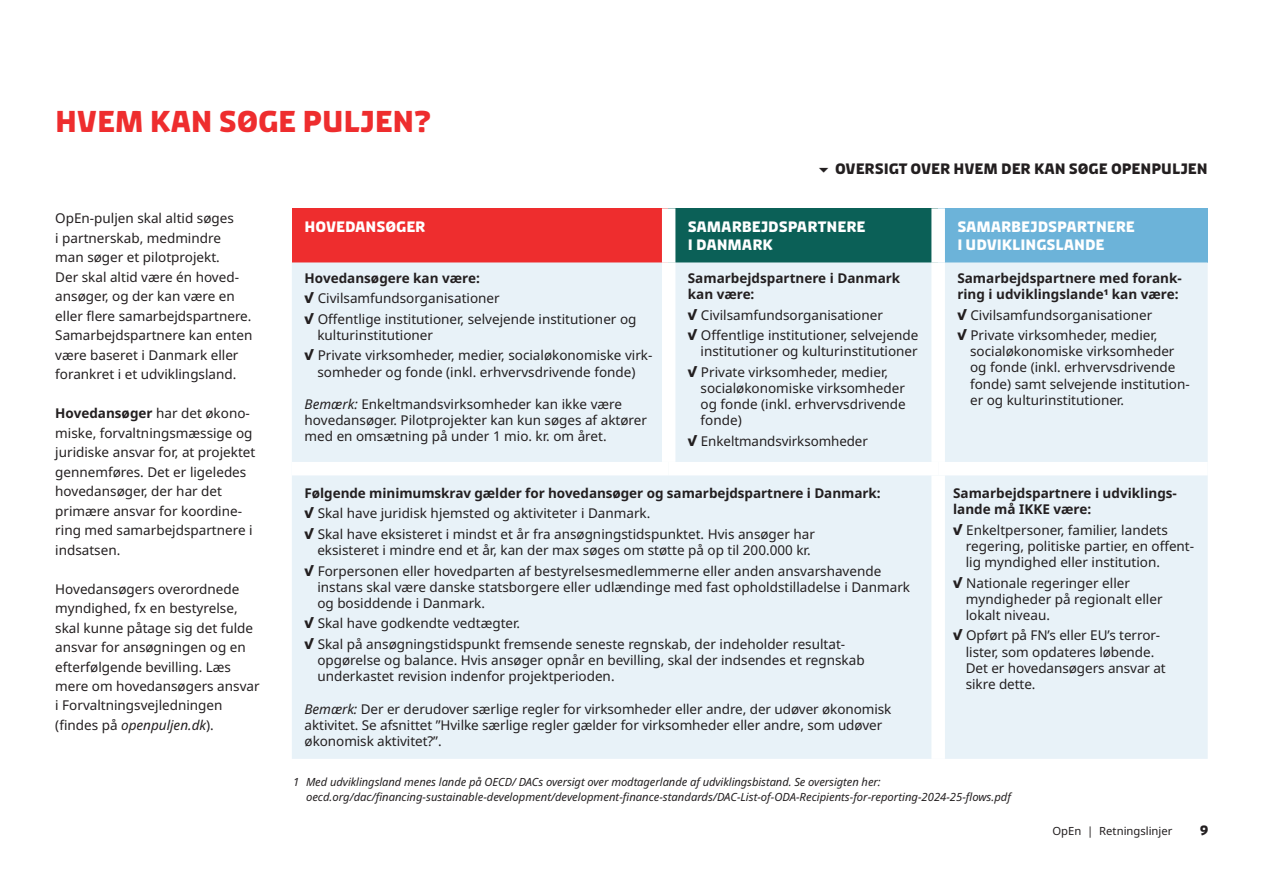
<style>
.page{position:relative;width:1263px;height:893px;background:#fff}
.page>*{position:absolute;margin:0;border:0;box-sizing:border-box;transform-origin:0 0}
.t1{font:700 30px "Diplomacy Office";letter-spacing:-.01em;color:#ee2d2e}
.t2{font:700 15px/18px "Diplomacy Office";letter-spacing:-.005em;color:#fff}
.t3{font:700 15px "Diplomacy Office";letter-spacing:-.005em;color:#231f20}
.t4{font:13.5px/19.5px "Noto Sans";color:#231f20}
.t5{font:700 13.5px/16.2px "Noto Sans";color:#231f20}
.t6{font:700 13.5px "Diplomacy Office";color:#231f20}
.t7{font:italic 11.25px/15px "Noto Sans";letter-spacing:-.005em;color:#231f20}
.t8{font:11.25px "Noto Sans";color:#231f20}
.s1{font-weight:700}
.s2{font-style:italic}
.s3{font-family:"Diplomacy Office";font-weight:700}
</style>
<div class="page">
<div style="left:292px;top:208px;width:377px;height:54px;background:#ee2d2e"></div>
<div style="left:669px;top:208px;width:269px;height:54px;background:#0b6057"></div>
<div style="left:938px;top:208px;width:270px;height:54px;background:#6cb3d9"></div>
<div style="left:292px;top:262px;width:916px;height:497px;background:#e8f2f8"></div>
<div style="left:662px;top:262px;width:13px;height:200px;background:#fff"></div>
<div style="left:931px;top:262px;width:14px;height:200px;background:#fff"></div>
<div style="left:931px;top:475px;width:14px;height:284px;background:#fff"></div>
<div style="left:662px;top:208px;width:13px;height:54px;background:#fff"></div>
<div style="left:931px;top:208px;width:14px;height:54px;background:#fff"></div>
<div style="left:292px;top:462px;width:377px;height:13px;background:#fff"></div>
<div style="left:669px;top:462px;width:269px;height:13px;background:#fff"></div>
<div style="left:938px;top:462px;width:270px;height:13px;background:#fff"></div>
<h1 class="t1" style="left:55px;top:101px;width:377px">HVEM KAN SØGE PULJEN?</h1>
<p class="t3" style="left:835px;top:159px;width:374px">OVERSIGT OVER HVEM DER KAN SØGE OPENPULJEN</p>
<p class="t4" style="left:55px;top:209px;width:199px">OpEn-puljen skal altid søges<br>i partnerskab, medmindre man søger et pilotprojekt.<br>Der skal altid være én hoved&shy;ansøger, og der kan være en eller flere samarbejdspartnere.<br>Samarbejdspartnere kan enten være baseret i Danmark eller forankret i et udviklingsland.</p>
<p class="t4" style="left:55px;top:404px;width:202px"><span class="s1">Hovedansøger</span> har det økono&shy;miske, forvaltningsmæssige og juridiske ansvar for, at projektet gennemføres. Det er ligeledes hovedansøger, der har det primære ansvar for koordine&shy;ring med samarbejdspartnere i indsatsen.</p>
<p class="t4" style="left:55px;top:579px;width:206px">Hovedansøgers overordnede myndighed, fx en bestyrelse, skal kunne påtage sig det fulde ansvar for ansøgningen og en efterfølgende bevilling. Læs mere om hovedansøgers ansvar i Forvaltningsvejledningen (findes på <span class="s2">openpuljen.dk</span>).</p>
<p class="t2" style="left:305px;top:217px;width:122px">HOVEDANSØGER</p>
<p class="t2" style="left:688px;top:217px;width:179px">SAMARBEJDSPARTNERE<br>I DANMARK</p>
<p class="t2" style="left:957px;top:217px;width:179px">SAMARBEJDSPARTNERE<br>I UDVIKLINGSLANDE</p>
<p class="t4" style="left:305px;top:268px;width:333px;line-height:20.4px"><span class="s1">Hovedansøgere kan være:<br></span><span class="s3">√</span> Civilsamfundsorganisationer<br><span class="s3">√</span> Offentlige institutioner, selvejende institutioner og</p>
<p class="t4" style="left:305px;top:325px;width:348px;line-height:20.4px;text-indent:13px">kulturinstitutioner<br><span class="s3">√</span> Private virksomheder, medier, socialøkonomiske virk-</p>
<p class="t4" style="left:317px;top:362px;width:320px">somheder og fonde (inkl. erhvervsdrivende fonde)</p>
<p class="t4" style="left:305px;top:396px;width:344px;line-height:16.2px"><span class="s2">Bemærk:</span> Enkeltmandsvirksomheder kan ikke være hovedansøger. Pilotprojekter kan kun søges af aktører med en omsætning på under 1 mio. kr. om året.</p>
<p class="t5" style="left:957px;top:270px;width:226px">Samarbejdspartnere med forank&shy;ring i udviklingslande<sup>1</sup> kan være:</p>
<p class="t4" style="left:957px;top:305px;width:202px;line-height:20.4px"><span class="s3">√</span> Civilsamfundsorganisationer <span class="s3">√</span> Private virksomheder, medier,</p>
<p class="t4" style="left:970px;top:343px;width:221px;line-height:16.2px">socialøkonomiske virksomheder og fonde (inkl. erhvervsdrivende fonde) samt selvejende institution&shy;er og kulturinstitutioner.</p>
<p class="t5" style="left:688px;top:270px;width:214px">Samarbejdspartnere i Danmark kan være:</p>
<p class="t4" style="left:688px;top:305px;width:232px;line-height:20.4px"><span class="s3">√</span> Civilsamfundsorganisationer<br><span class="s3">√</span> Offentlige institutioner, selvejende</p>
<p class="t4" style="left:688px;top:341px;width:231px;line-height:20.4px;text-indent:13px">institutioner og kulturinstitutioner <span class="s3">√</span> Private virksomheder, medier,</p>
<p class="t4" style="left:701px;top:380px;width:207px;line-height:16.2px;text-align:justify">socialøkonomiske virksomheder og fonde (inkl. erhvervsdrivende fonde)</p>
<p class="t4" style="left:688px;top:431px;width:182px"><span class="s3">√</span> Enkeltmandsvirksomheder</p>
<p class="t4" style="left:305px;top:483px;width:577px;line-height:20.4px"><span class="s1">Følgende minimumskrav gælder for hovedansøger og samarbejdspartnere i Danmark: </span><span class="s3">√</span> Skal have juridisk hjemsted og aktiviteter i Danmark.<br><span class="s3">√</span> Skal have eksisteret i mindst et år fra ansøgningstidspunktet. Hvis ansøger har</p>
<p class="t4" style="left:305px;top:540px;width:578px;line-height:20.4px;text-indent:13px">eksisteret i mindre end et år, kan der max søges om støtte på op til 200.000 kr.<br><span class="s3">√</span> Forpersonen eller hovedparten af bestyrelsesmedlemmerne eller anden ansvarshavende</p>
<p class="t4" style="left:317px;top:579px;width:594px;line-height:16.2px">instans skal være danske statsborgere eller udlændinge med fast opholdstilladelse i Danmark og bosiddende i Danmark.</p>
<p class="t4" style="left:305px;top:614px;width:542px;line-height:20.4px"><span class="s3">√</span> Skal have godkendte vedtægter.<br><span class="s3">√</span> Skal på ansøgningstidspunkt fremsende seneste regnskab, der indeholder resultat-</p>
<p class="t4" style="left:317px;top:652px;width:549px;line-height:16.2px">opgørelse og balance. Hvis ansøger opnår en bevilling, skal der indsendes et regnskab underkastet revision indenfor projektperioden.</p>
<p class="t4" style="left:305px;top:701px;width:588px;line-height:16.2px"><span class="s2">Bemærk:</span> Der er derudover særlige regler for virksomheder eller andre, der udøver økonomisk aktivitet. Se afsnittet ”Hvilke særlige regler gælder for virksomheder eller andre, som udøver økonomisk aktivitet?”.</p>
<p class="t5" style="left:953px;top:485px;width:225px">Samarbejdspartnere i udviklings&shy;lande må IKKE være:</p>
<p class="t4" style="left:966px;top:522px;width:230px;line-height:16.2px;text-indent:-13px"><span class="s3">√</span> Enkeltpersoner, familier, landets regering, politiske partier, en offent&shy;lig myndighed eller institution.</p>
<p class="t4" style="left:966px;top:575px;width:198px;line-height:16.2px;text-indent:-13px"><span class="s3">√</span> Nationale regeringer eller myndigheder på regionalt eller lokalt niveau.</p>
<p class="t4" style="left:966px;top:628px;width:201px;line-height:16.2px;text-indent:-13px"><span class="s3">√</span> Opført på FN’s eller EU’s terror&shy;lister, som opdateres løbende.<br>Det er hovedansøgers ansvar at sikre dette.</p>
<p class="t7" style="left:306px;top:775px;width:706px;text-indent:-13px">1 Med udviklingsland menes lande på OECD/ DACs oversigt over modtagerlande af udviklingsbistand. Se oversigten her: oecd.org/dac/financing-sustainable-development/development-finance-standards/DAC-List-of-ODA-Recipients-for-reporting-2024-25-flows.pdf</p>
<p class="t8" style="left:1052px;top:825px;width:121px">OpEn | Retningslinjer</p>
<p class="t6" style="left:1200px;top:821px;width:10px">9</p>
</div>
